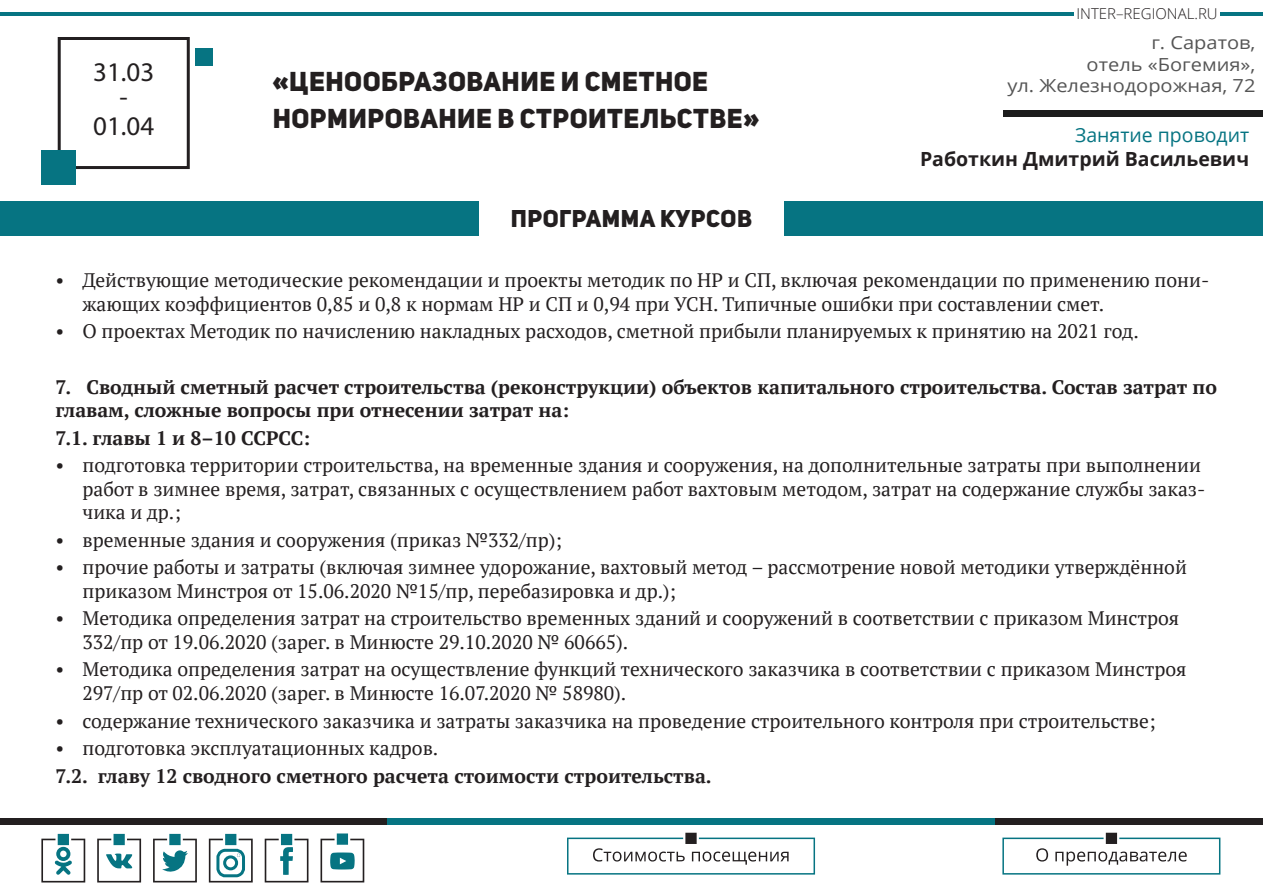
<style>
.page{position:relative;width:1263px;height:893px;background:#fff}
.page>*{position:absolute;margin:0;border:0;box-sizing:border-box;transform-origin:0 0}
.Стиль_абзаца_2{font:27px "Uni Sans Heavy CAPS";letter-spacing:.02em;color:#231f20}
.Стиль_абзаца_2-2{font:27px "Myriad Pro";color:#231f20}
.Стиль_абзаца_2-3{font:24px "Uni Sans Heavy CAPS";letter-spacing:.02em;color:#231f20}
.t1{font:19.5px/23.4px "PT Serif";color:#231f20}
.Стиль_абзаца_2-4{font:700 19.5px/23.4px "PT Serif";color:#231f20}
.Стиль_абзаца_2-5{font:700 19.5px/24px "Open Sans";color:#231f20;text-align:right}
.Стиль_абзаца_2-6{font:18px/21.6px "Open Sans";color:#555;text-align:right;scale:1.11 1}
.t2{font:300 15px "Open Sans";color:#231f20}
.s1{font-weight:400;color:#067482}
</style>
<div class="page">
<div style="left:0;top:818px;width:387px;height:7px;background:#231f20"></div>
<div style="left:995px;top:818px;width:268px;height:7px;background:#231f20"></div>
<div style="left:387px;top:818px;width:608px;height:7px;background:#067482"></div>
<svg style="left:567px;top:832px;width:248px;height:43px"></svg>
<svg style="left:41px;top:833px;width:44px;height:49px"></svg>
<svg style="left:97px;top:833px;width:44px;height:49px"></svg>
<svg style="left:153px;top:833px;width:44px;height:49px"></svg>
<svg style="left:265px;top:833px;width:43px;height:49px"></svg>
<svg style="left:320px;top:833px;width:44px;height:49px"></svg>
<hr style="left:0;top:12px;width:387px;height:4px;background:#067482">
<hr style="left:1220px;top:12px;width:43px;height:4px;background:#067482">
<hr style="left:387px;top:12px;width:687px;height:4px;background:#067482">
<svg style="left:1036px;top:848px;width:12px;height:13px"></svg>
<div style="left:1002px;top:838px;width:218px;height:37px;border:2px solid #067482"></div>
<svg style="left:1055px;top:832px;width:132px;height:34px"></svg>
<svg style="left:209px;top:833px;width:44px;height:49px"></svg>
<div style="left:58px;top:37px;width:132px;height:132px;border:3px solid #231f20"></div>
<div style="left:0;top:202px;width:1263px;height:34px;background:#067482"></div>
<div style="left:479px;top:194px;width:304px;height:51px;background:#fff"></div>
<div style="left:41px;top:151px;width:34px;height:34px;background:#067482"></div>
<div style="left:196px;top:48px;width:17px;height:17px;background:#067482"></div>
<div style="left:1003px;top:110px;width:260px;height:7px;background:#1c1c1c"></div>
<p class="Стиль_абзаца_2-2" style="left:93px;top:55px;width:62px">31.03</p>
<p class="Стиль_абзаца_2-2" style="left:120px;top:82px;width:10px">-</p>
<p class="Стиль_абзаца_2-2" style="left:93px;top:109px;width:62px">01.04</p>
<p class="Стиль_абзаца_2" style="left:272px;top:64px;width:437px">«ЦЕНООБРАЗОВАНИЕ И СМЕТНОЕ</p>
<p class="Стиль_абзаца_2" style="left:273px;top:101px;width:488px">НОРМИРОВАНИЕ В СТРОИТЕЛЬСТВЕ»</p>
<p class="Стиль_абзаца_2-3" style="left:511px;top:203px;width:243px">ПРОГРАММА КУРСОВ</p>
<p class="t2" style="left:1076px;top:3px;width:143px">INTER–REGIONAL.RU</p>
<p class="Стиль_абзаца_2-6" style="left:1007px;top:31px;width:225px">г. Саратов,<br>отель «Богемия»,<br>ул. Железнодорожная, 72</p>
<p class="Стиль_абзаца_2-5" style="left:920px;top:122px;width:331px"><span class="s1">Занятие проводит<br></span>Работкин Дмитрий Васильевич</p>
<p class="t1" style="left:82px;top:268px;width:1128px;text-indent:-27px">• Действующие методические рекомендации и проекты методик по НР и СП, включая рекомендации по применению пони&shy;жающих коэффициентов 0,85 и 0,8 к нормам НР и СП и 0,94 при УСН. Типичные ошибки при составлении смет.</p>
<p class="t1" style="left:55px;top:319px;width:1085px">• О проектах Методик по начислению накладных расходов, сметной прибыли планируемых к принятию на 2021 год.</p>
<p class="Стиль_абзаца_2-4" style="left:55px;top:375px;width:1163px">7. Сводный сметный расчет строительства (реконструкции) объектов капитального строительства. Состав затрат по главам, сложные вопросы при отнесении затрат на:</p>
<p class="Стиль_абзаца_2-4" style="left:55px;top:426px;width:256px">7.1. главы 1 и 8–10 ССРСС:</p>
<p class="t1" style="left:82px;top:453px;width:1124px;text-indent:-27px">• подготовка территории строительства, на временные здания и сооружения, на дополнительные затраты при выполнении работ в зимнее время, затрат, связанных с осуществлением работ вахтовым методом, затрат на содержание службы заказ&shy;чика и др.;</p>
<p class="t1" style="left:55px;top:528px;width:508px">• временные здания и сооружения (приказ №332/пр);</p>
<p class="t1" style="left:82px;top:555px;width:1106px;text-indent:-27px">• прочие работы и затраты (включая зимнее удорожание, вахтовый метод – рассмотрение новой методики утверждённой приказом Минстроя от 15.06.2020 №15/пр, перебазировка и др.);</p>
<p class="t1" style="left:82px;top:607px;width:1098px;text-indent:-27px">• Методика определения затрат на строительство временных зданий и сооружений в соответствии с приказом Минстроя<br>332/пр от 19.06.2020 (зарег. в Минюсте 29.10.2020 № 60665).</p>
<p class="t1" style="left:82px;top:658px;width:1105px;text-indent:-27px">• Методика определения затрат на осуществление функций технического заказчика в соответствии с приказом Минстроя<br>297/пр от 02.06.2020 (зарег. в Минюсте 16.07.2020 № 58980).</p>
<p class="t1" style="left:55px;top:709px;width:1101px">• содержание технического заказчика и затраты заказчика на проведение строительного контроля при строительстве;</p>
<p class="t1" style="left:55px;top:736px;width:384px">• подготовка эксплуатационных кадров.</p>
<p class="Стиль_абзаца_2-4" style="left:55px;top:764px;width:658px">7.2. главу 12 сводного сметного расчета стоимости строительства.</p>
</div>
